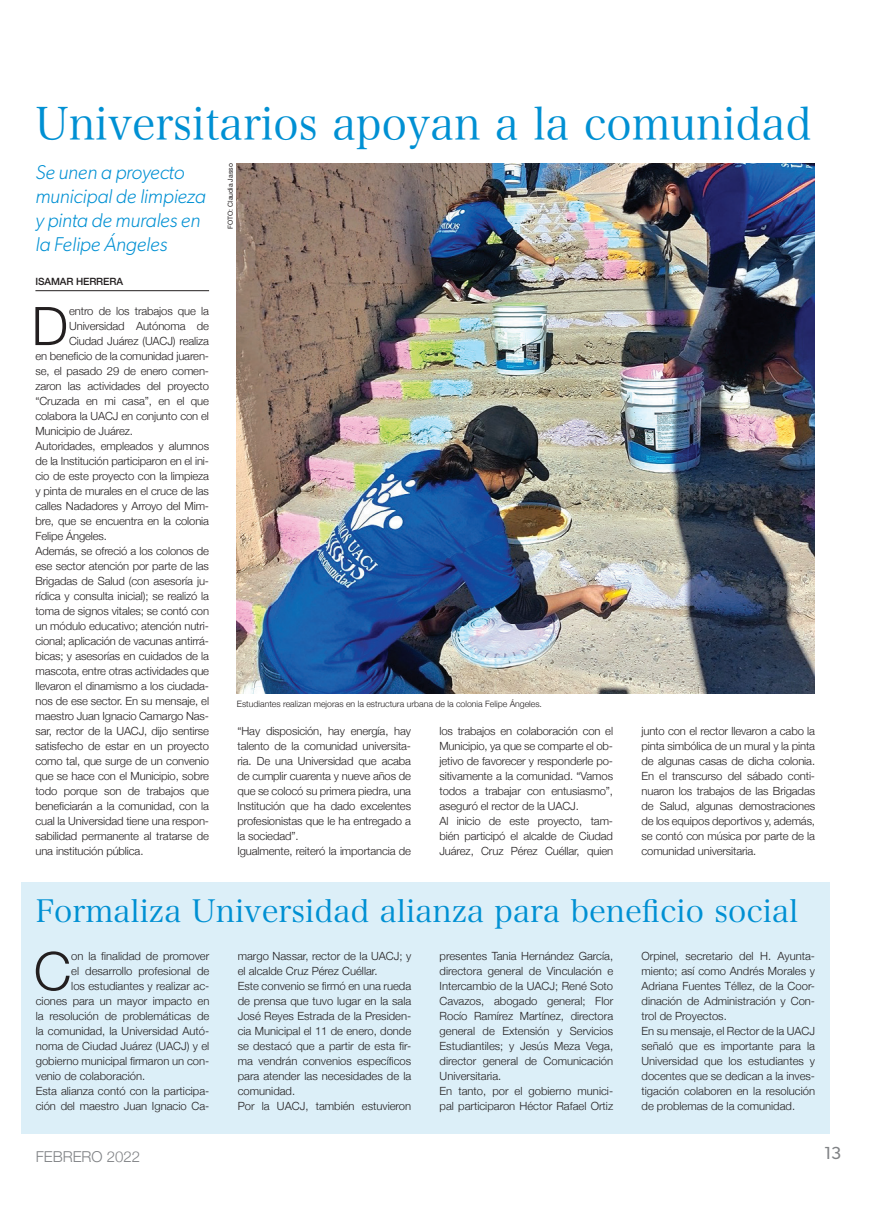
<style>
.page{position:relative;width:886px;height:1205px;background:#fff}
.page>*{position:absolute;margin:0;border:0;box-sizing:border-box;transform-origin:0 0}
.Texto{font:300 53.25px "Helvetica Neue";color:#231f20}
.Cabeza_principal{font:45px "Hira Min Pro N W3";color:#0090d3;scale:.96 1}
.Cabeza_secundaria{font:31.25px "Hira Min Pro N W3";color:#0090d3}
.Sumario_nota{font:italic 300 20px/24px "Gibson";letter-spacing:-.01em;color:#0090d3}
.t1{font:17.5px "Gibson";color:#808285}
.t2{font:300 15px "Helvetica Neue";color:#808285}
.Texto-2{font:300 11.25px/15px "Helvetica Neue";color:#231f20;text-align:justify}
.Firma_nota{font:500 10px "Helvetica Neue";letter-spacing:-.01em;color:#231f20}
.Pie_de_foto{font:300 8.75px "Helvetica Neue";color:#231f20}
.Foto_firma{font:6.88px "Helvetica Neue";color:#231f20}
</style>
<div class="page">
<div style="left:21px;top:882px;width:808px;height:252px;background:#dceff8"></div>
<hr style="left:35px;top:290px;width:174px;height:1px;background:#231f20">
<img style="left:237px;top:163px;width:577px;height:530px">
<p class="Cabeza_principal" style="left:35px;top:85px;width:810px">Universitarios apoyan a la comunidad</p>
<p class="Sumario_nota" style="left:35px;top:160px;width:172px">Se unen a proyecto municipal de limpieza y pinta de murales en la Felipe Ángeles</p>
<p class="Firma_nota" style="left:35px;top:273px;width:89px">ISAMAR HERRERA</p>
<p class="Texto" style="left:32px;top:283px;width:38px">D</p>
<p class="Texto-2" style="left:69px;top:303px;width:141px">entro de los trabajos que la</p>
<p class="Texto-2" style="left:69px;top:318px;width:141px">Universidad Autónoma de</p>
<p class="Texto-2" style="left:69px;top:333px;width:141px">Ciudad Juárez (UACJ) realiza</p>
<p class="Texto-2" style="left:35px;top:348px;width:175px">en beneficio de la comunidad juaren-</p>
<p class="Texto-2" style="left:35px;top:363px;width:175px">se, el pasado 29 de enero comen-</p>
<p class="Texto-2" style="left:35px;top:378px;width:175px">zaron las actividades del proyecto</p>
<p class="Texto-2" style="left:35px;top:393px;width:175px">“Cruzada en mi casa”, en el que</p>
<p class="Texto-2" style="left:35px;top:408px;width:175px">colabora la UACJ en conjunto con el</p>
<p class="Texto-2" style="left:35px;top:423px;width:99px">Municipio de Juárez.</p>
<p class="Texto-2" style="left:35px;top:438px;width:175px">Autoridades, empleados y alumnos de la Institución participaron en el ini&shy;cio de este proyecto con la limpieza y pinta de murales en el cruce de las calles Nadadores y Arroyo del Mim&shy;bre, que se encuentra en la colonia Felipe Ángeles.</p>
<p class="Texto-2" style="left:35px;top:543px;width:175px">Además, se ofreció a los colonos de ese sector atención por parte de las Brigadas de Salud (con asesoría ju&shy;rídica y consulta inicial); se realizó la toma de signos vitales; se contó con un módulo educativo; atención nutri&shy;cional; aplicación de vacunas antirrá&shy;bicas; y asesorías en cuidados de la mascota, entre otras actividades que llevaron el dinamismo a los ciudada&shy;nos de ese sector. En su mensaje, el maestro Juan Ignacio Camargo Nas&shy;sar, rector de la UACJ, dijo sentirse satisfecho de estar en un proyecto como tal, que surge de un convenio que se hace con el Municipio, sobre todo porque son de trabajos que beneficiarán a la comunidad, con la cual la Universidad tiene una respon&shy;sabilidad permanente al tratarse de una institución pública.</p>
<p class="Foto_firma" style="left:225px;top:229px;width:67px;rotate:-90deg">FOTO: Claudia Jasso</p>
<p class="Pie_de_foto" style="left:237px;top:696px;width:307px">Estudiantes realizan mejoras en la estructura urbana de la colonia Felipe Ángeles.</p>
<p class="Texto-2" style="left:237px;top:723px;width:175px">“Hay disposición, hay energía, hay talento de la comunidad universita&shy;ria. De una Universidad que acaba de cumplir cuarenta y nueve años de que se colocó su primera piedra, una Institución que ha dado excelentes profesionistas que le ha entregado a la sociedad”.</p>
<p class="Texto-2" style="left:237px;top:843px;width:175px">Igualmente, reiteró la importancia de</p>
<p class="Texto-2" style="left:439px;top:723px;width:175px">los trabajos en colaboración con el Municipio, ya que se comparte el ob&shy;jetivo de favorecer y responderle po&shy;sitivamente a la comunidad. “Vamos todos a trabajar con entusiasmo”, aseguró el rector de la UACJ.</p>
<p class="Texto-2" style="left:439px;top:812px;width:175px">Al inicio de este proyecto, tam&shy;bién participó el alcalde de Ciudad Juárez, Cruz Pérez Cuéllar, quien</p>
<p class="Texto-2" style="left:641px;top:722px;width:175px">junto con el rector llevaron a cabo la pinta simbólica de un mural y la pinta de algunas casas de dicha colonia.<br>En el transcurso del sábado conti&shy;nuaron los trabajos de las Brigadas de Salud, algunas demostraciones de los equipos deportivos y, además, se contó con música por parte de la comunidad universitaria.</p>
<p class="Cabeza_secundaria" style="left:36px;top:884px;width:764px">Formaliza Universidad alianza para beneficio social</p>
<p class="Texto" style="left:34px;top:928px;width:39px">C</p>
<p class="Texto-2" style="left:71px;top:948px;width:140px">on la finalidad de promover</p>
<p class="Texto-2" style="left:71px;top:963px;width:140px">el desarrollo profesional de</p>
<p class="Texto-2" style="left:71px;top:978px;width:140px">los estudiantes y realizar ac-</p>
<p class="Texto-2" style="left:36px;top:993px;width:175px">ciones para un mayor impacto en</p>
<p class="Texto-2" style="left:36px;top:1008px;width:175px">la resolución de problemáticas de</p>
<p class="Texto-2" style="left:36px;top:1023px;width:175px">la comunidad, la Universidad Autó-</p>
<p class="Texto-2" style="left:36px;top:1038px;width:175px">noma de Ciudad Juárez (UACJ) y el</p>
<p class="Texto-2" style="left:36px;top:1053px;width:175px">gobierno municipal firmaron un con-</p>
<p class="Texto-2" style="left:36px;top:1068px;width:111px">venio de colaboración.</p>
<p class="Texto-2" style="left:36px;top:1083px;width:175px">Esta alianza contó con la participa&shy;ción del maestro Juan Ignacio Ca-</p>
<p class="Texto-2" style="left:238px;top:948px;width:175px">margo Nassar, rector de la UACJ; y el alcalde Cruz Pérez Cuéllar.</p>
<p class="Texto-2" style="left:238px;top:978px;width:175px">Este convenio se firmó en una rueda de prensa que tuvo lugar en la sala José Reyes Estrada de la Presiden&shy;cia Municipal el 11 de enero, donde se destacó que a partir de esta fir&shy;ma vendrán convenios específicos para atender las necesidades de la comunidad.</p>
<p class="Texto-2" style="left:238px;top:1098px;width:175px">Por la UACJ, también estuvieron</p>
<p class="Texto-2" style="left:440px;top:948px;width:175px">presentes Tania Hernández García, directora general de Vinculación e Intercambio de la UACJ; René Soto Cavazos, abogado general; Flor Rocío Ramírez Martínez, directora general de Extensión y Servicios Estudiantiles; y Jesús Meza Vega, director general de Comunicación Universitaria.</p>
<p class="Texto-2" style="left:440px;top:1083px;width:175px">En tanto, por el gobierno munici&shy;pal participaron Héctor Rafael Ortiz</p>
<p class="Texto-2" style="left:641px;top:948px;width:175px">Orpinel, secretario del H. Ayunta&shy;miento; así como Andrés Morales y Adriana Fuentes Téllez, de la Coor&shy;dinación de Administración y Con&shy;trol de Proyectos.</p>
<p class="Texto-2" style="left:641px;top:1023px;width:175px">En su mensaje, el Rector de la UACJ señaló que es importante para la Universidad que los estudiantes y docentes que se dedican a la inves&shy;tigación colaboren en la resolución de problemas de la comunidad.</p>
<h3 class="t2" style="left:36px;top:1144px;width:106px">FEBRERO 2022</h3>
<h3 class="t1" style="left:824px;top:1143px;width:19px">13</h3>
</div>
